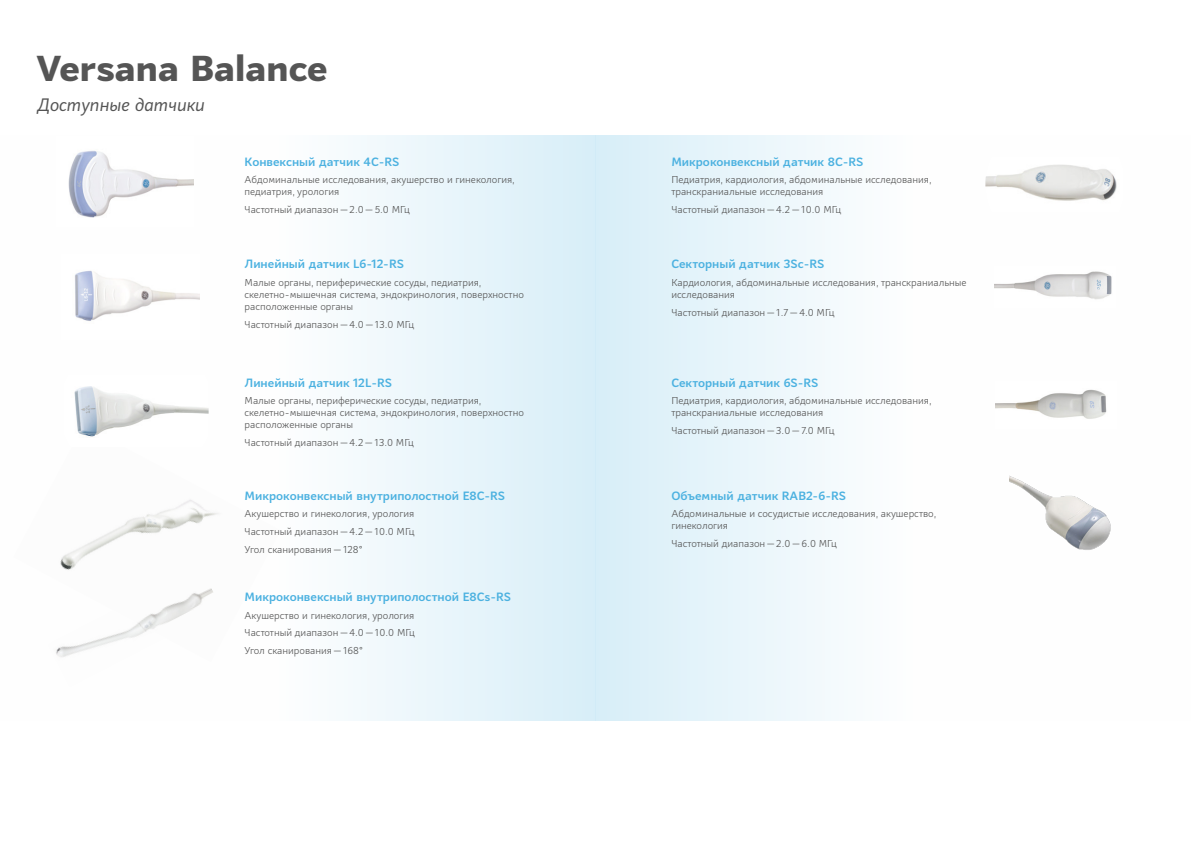
<style>
.page{position:relative;width:1191px;height:842px;background:#fff}
.page>*{position:absolute;margin:0;border:0;box-sizing:border-box;transform-origin:0 0}
.t1{font:800 36px "Mediator";color:#555}
.t2{font:italic 18px "Mediator";color:#555}
.t3{font:700 12px "Mediator";color:#4bb1e0}
.t4{font:300 10px/12px "Mediator";color:#555}
</style>
<div class="page">
<div style="left:0;top:135px;width:595px;height:585px;background:linear-gradient(to right,#fffffe,#e0f2fa)"></div>
<img style="left:56px;top:137px;width:137px;height:89px">
<img style="left:62px;top:255px;width:137px;height:84px">
<img style="left:64px;top:374px;width:145px;height:73px">
<img style="left:48px;top:566px;width:174px;height:121px">
<div style="left:595px;top:135px;width:596px;height:585px;background:linear-gradient(to right,#dff1f9,#fff)"></div>
<img style="left:985px;top:157px;width:138px;height:56px">
<img style="left:994px;top:267px;width:121px;height:40px">
<img style="left:995px;top:382px;width:121px;height:47px">
<img style="left:1009px;top:454px;width:121px;height:121px">
<h1 class="t1" style="left:37px;top:44px;width:292px">Versana Balance</h1>
<h2 class="t2" style="left:37px;top:93px;width:169px">Доступные датчики</h2>
<p class="t3" style="left:244px;top:154px;width:156px">Конвексный датчик 4С-RS</p>
<p class="t4" style="left:244px;top:174px;width:272px">Абдоминальные исследования, акушерство и гинекология, педиатрия, урология</p>
<p class="t4" style="left:244px;top:203px;width:167px">Частотный диапазон — 2.0 — 5.0 МГц</p>
<p class="t3" style="left:244px;top:257px;width:161px">Линейный датчик L6-12-RS</p>
<p class="t4" style="left:244px;top:277px;width:281px">Малые органы, периферические сосуды, педиатрия, скелетно-мышечная система, эндокринология, поверхностно расположенные органы</p>
<p class="t4" style="left:244px;top:318px;width:171px">Частотный диапазон — 4.0 — 13.0 МГц</p>
<p class="t3" style="left:244px;top:375px;width:149px">Линейный датчик 12L-RS</p>
<p class="t4" style="left:244px;top:395px;width:281px">Малые органы, периферические сосуды, педиатрия, скелетно-мышечная система, эндокринология, поверхностно расположенные органы</p>
<p class="t4" style="left:244px;top:436px;width:171px">Частотный диапазон — 4.2 — 13.0 МГц</p>
<p class="t3" style="left:244px;top:488px;width:262px">Микроконвексный внутриполостной Е8С-RS</p>
<p class="t4" style="left:244px;top:505px;width:171px;line-height:17.7px;text-align:justify">Акушерство и гинекология, урология Частотный диапазон — 4.2 — 10.0 МГц Угол сканирования — 128°</p>
<p class="t3" style="left:244px;top:589px;width:268px">Микроконвексный внутриполостной Е8Сs-RS</p>
<p class="t4" style="left:244px;top:606px;width:172px;line-height:17.7px;text-align:justify">Акушерство и гинекология, урология Частотный диапазон — 4.0 — 10.0 МГц Угол сканирования — 168°</p>
<p class="t3" style="left:671px;top:154px;width:193px">Микроконвексный датчик 8С-RS</p>
<p class="t4" style="left:671px;top:174px;width:262px">Педиатрия, кардиология, абдоминальные исследования, транскраниальные исследования</p>
<p class="t4" style="left:671px;top:203px;width:171px">Частотный диапазон — 4.2 — 10.0 МГц</p>
<p class="t3" style="left:671px;top:256px;width:154px">Секторный датчик 3Sc-RS</p>
<p class="t4" style="left:671px;top:276px;width:297px">Кардиология, абдоминальные исследования, транскраниальные исследования</p>
<p class="t4" style="left:671px;top:306px;width:165px">Частотный диапазон — 1.7 — 4.0 МГц</p>
<p class="t3" style="left:671px;top:375px;width:149px">Секторный датчик 6S-RS</p>
<p class="t4" style="left:671px;top:395px;width:262px">Педиатрия, кардиология, абдоминальные исследования, транскраниальные исследования</p>
<p class="t4" style="left:671px;top:425px;width:165px">Частотный диапазон — 3.0 — 7.0 МГц</p>
<p class="t3" style="left:671px;top:488px;width:176px">Объемный датчик RAB2-6-RS</p>
<p class="t4" style="left:671px;top:508px;width:267px">Абдоминальные и сосудистые исследования, акушерство, гинекология</p>
<p class="t4" style="left:671px;top:537px;width:167px">Частотный диапазон — 2.0 — 6.0 МГц</p>
</div>
